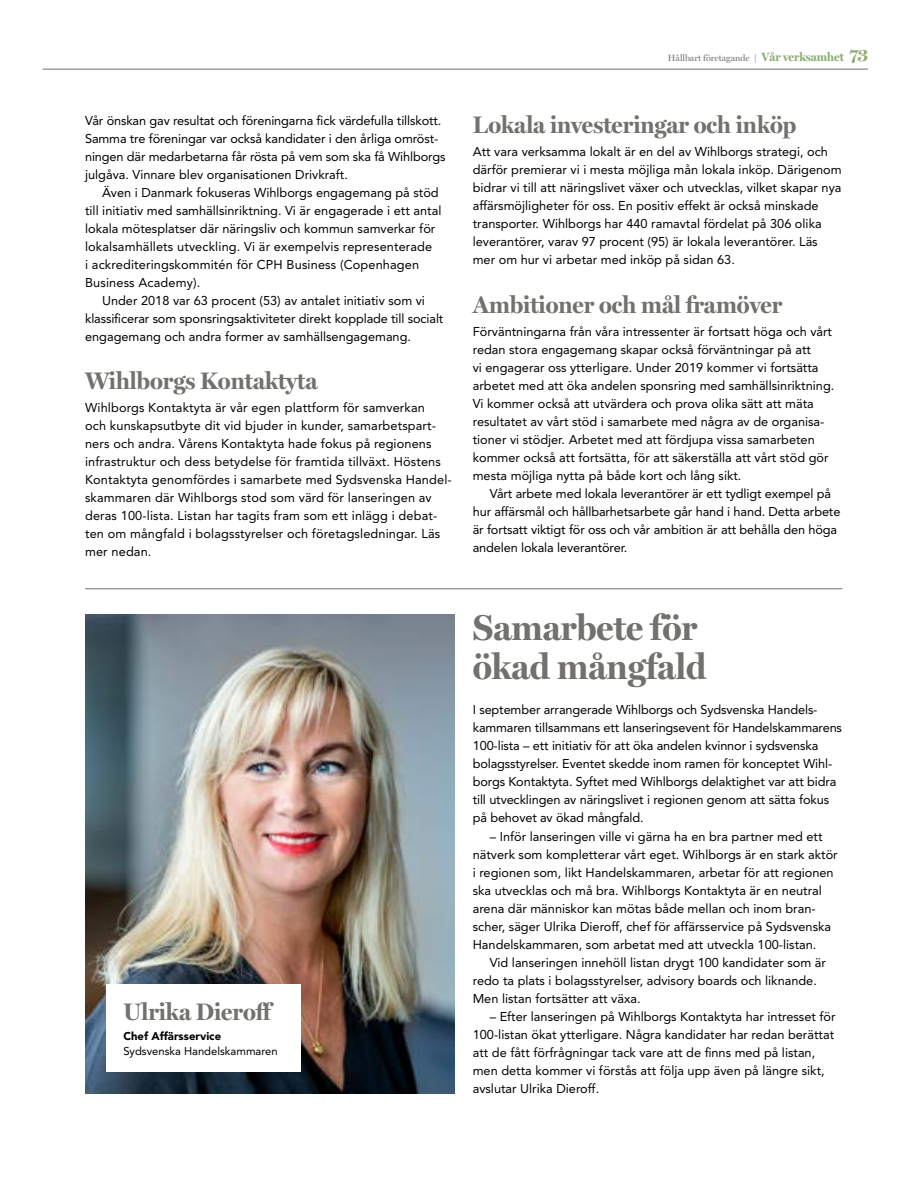
<style>
.page{position:relative;width:919px;height:1191px;background:#fff}
.page>*{position:absolute;margin:0;border:0;box-sizing:border-box;transform-origin:0 0}
.t1{font:700 36px/39px "Miller Display";color:#73716e}
.t2{font:700 24px "Miller Display";color:#73716e}
.t3{font:12.75px/18px "Avenir LT Std";color:#000}
.t4{font:11.25px "Avenir LT Std";color:#000}
.t5{font:900 11.25px "Avenir LT Std";color:#000}
.t6{font:9px "Miller Display";color:#73716e}
.s1{font-weight:700;font-size:12px;color:#89ab70}
.s2{font-weight:700;font-size:18px;color:#89ab70}
</style>
<div class="page">
<hr style="left:43px;top:69px;width:824px;height:1px;background:#73716e">
<img style="left:85px;top:614px;width:369px;height:479px">
<div style="left:106px;top:984px;width:195px;height:87px;background:#fff"></div>
<hr style="left:85px;top:588px;width:757px;height:1px;background:#73716e">
<p class="t3" style="left:85px;top:111px;width:362px">Vår önskan gav resultat och föreningarna fick värdefulla tillskott.<br>Samma tre föreningar var också kandidater i den årliga omröst&shy;ningen där medarbetarna får rösta på vem som ska få Wihlborgs julgåva. Vinnare blev organisationen Drivkraft.</p>
<p class="t3" style="left:85px;top:183px;width:358px;text-indent:17px">Även i Danmark fokuseras Wihlborgs engagemang på stöd till initiativ med samhällsinriktning. Vi är engagerade i ett antal lokala mötesplatser där näringsliv och kommun samverkar för lokalsamhällets utveckling. Vi är exempelvis representerade<br>i ackrediteringskommitén för CPH Business (Copenhagen Business Academy).</p>
<p class="t3" style="left:85px;top:291px;width:360px;text-indent:17px">Under 2018 var 63 procent (53) av antalet initiativ som vi klassificerar som sponsringsaktiviteter direkt kopplade till socialt engagemang och andra former av samhällsengagemang.</p>
<h2 class="t2" style="left:85px;top:367px;width:234px">Wihlborgs Kontaktyta</h2>
<p class="t3" style="left:85px;top:399px;width:368px">Wihlborgs Kontaktyta är vår egen plattform för samverkan<br>och kunskapsutbyte dit vid bjuder in kunder, samarbetspart&shy;ners och andra. Vårens Kontaktyta hade fokus på regionens infrastruktur och dess betydelse för framtida tillväxt. Höstens Kontaktyta genomfördes i samarbete med Sydsvenska Handel&shy;skammaren där Wihlborgs stod som värd för lanseringen av deras 100-lista. Listan har tagits fram som ett inlägg i debat&shy;ten om mångfald i bolagsstyrelser och företagsledningar. Läs mer nedan.</p>
<p class="t6" style="left:667px;top:53px;width:201px">Hållbart företagande | <span class="s1">Vår verksamhet</span> <span class="s2">73</span></p>
<h2 class="t2" style="left:472px;top:111px;width:325px">Lokala investeringar och inköp</h2>
<p class="t3" style="left:472px;top:143px;width:370px">Att vara verksamma lokalt är en del av Wihlborgs strategi, och därför premierar vi i mesta möjliga mån lokala inköp. Därigenom bidrar vi till att näringslivet växer och utvecklas, vilket skapar nya affärsmöjligheter för oss. En positiv effekt är också minskade transporter. Wihlborgs har 440 ramavtal fördelat på 306 olika leverantörer, varav 97 procent (95) är lokala leverantörer. Läs mer om hur vi arbetar med inköp på sidan 63.</p>
<h2 class="t2" style="left:472px;top:291px;width:311px">Ambitioner och mål framöver</h2>
<p class="t3" style="left:472px;top:322px;width:363px">Förväntningarna från våra intressenter är fortsatt höga och vårt redan stora engagemang skapar också förväntningar på att<br>vi engagerar oss ytterligare. Under 2019 kommer vi fortsätta arbetet med att öka andelen sponsring med samhällsinriktning.<br>Vi kommer också att utvärdera och prova olika sätt att mäta resultatet av vårt stöd i samarbete med några av de organisa&shy;tioner vi stödjer. Arbetet med att fördjupa vissa samarbeten kommer också att fortsätta, för att säkerställa att vårt stöd gör mesta möjliga nytta på både kort och lång sikt.</p>
<p class="t3" style="left:472px;top:484px;width:369px;text-indent:17px">Vårt arbete med lokala leverantörer är ett tydligt exempel på hur affärsmål och hållbarhetsarbete går hand i hand. Detta arbete är fortsatt viktigt för oss och vår ambition är att behålla den höga andelen lokala leverantörer.</p>
<h2 class="t2" style="left:123px;top:997px;width:152px">Ulrika Dieroff</h2>
<p class="t5" style="left:123px;top:1029px;width:99px">Chef Affärsservice</p>
<p class="t4" style="left:123px;top:1044px;width:156px">Sydsvenska Handelskammaren</p>
<h1 class="t1" style="left:472px;top:609px;width:235px">Samarbete för ökad mångfald</h1>
<p class="t3" style="left:472px;top:701px;width:371px">I september arrangerade Wihlborgs och Sydsvenska Handels&shy;kammaren tillsammans ett lanseringsevent för Handelskammarens 100-lista – ett initiativ för att öka andelen kvinnor i sydsvenska bolagsstyrelser. Eventet skedde inom ramen för konceptet Wihl&shy;borgs Kontaktyta. Syftet med Wihlborgs delaktighet var att bidra till utvecklingen av näringslivet i regionen genom att sätta fokus på behovet av ökad mångfald.</p>
<p class="t3" style="left:472px;top:827px;width:366px;text-indent:17px">– Inför lanseringen ville vi gärna ha en bra partner med ett nätverk som kompletterar vårt eget. Wihlborgs är en stark aktör i regionen som, likt Handelskammaren, arbetar för att regionen ska utvecklas och må bra. Wihlborgs Kontaktyta är en neutral arena där människor kan mötas både mellan och inom bran&shy;scher, säger Ulrika Dieroff, chef för affärsservice på Sydsvenska Handelskammaren, som arbetat med att utveckla 100-listan.</p>
<p class="t3" style="left:472px;top:953px;width:355px;text-indent:17px">Vid lanseringen innehöll listan drygt 100 kandidater som är redo ta plats i bolagsstyrelser, advisory boards och liknande.<br>Men listan fortsätter att växa.</p>
<p class="t3" style="left:472px;top:1007px;width:364px;text-indent:17px">– Efter lanseringen på Wihlborgs Kontaktyta har intresset för 100-listan ökat ytterligare. Några kandidater har redan berättat att de fått förfrågningar tack vare att de finns med på listan, men detta kommer vi förstås att följa upp även på längre sikt, avslutar Ulrika Dieroff.</p>
</div>
